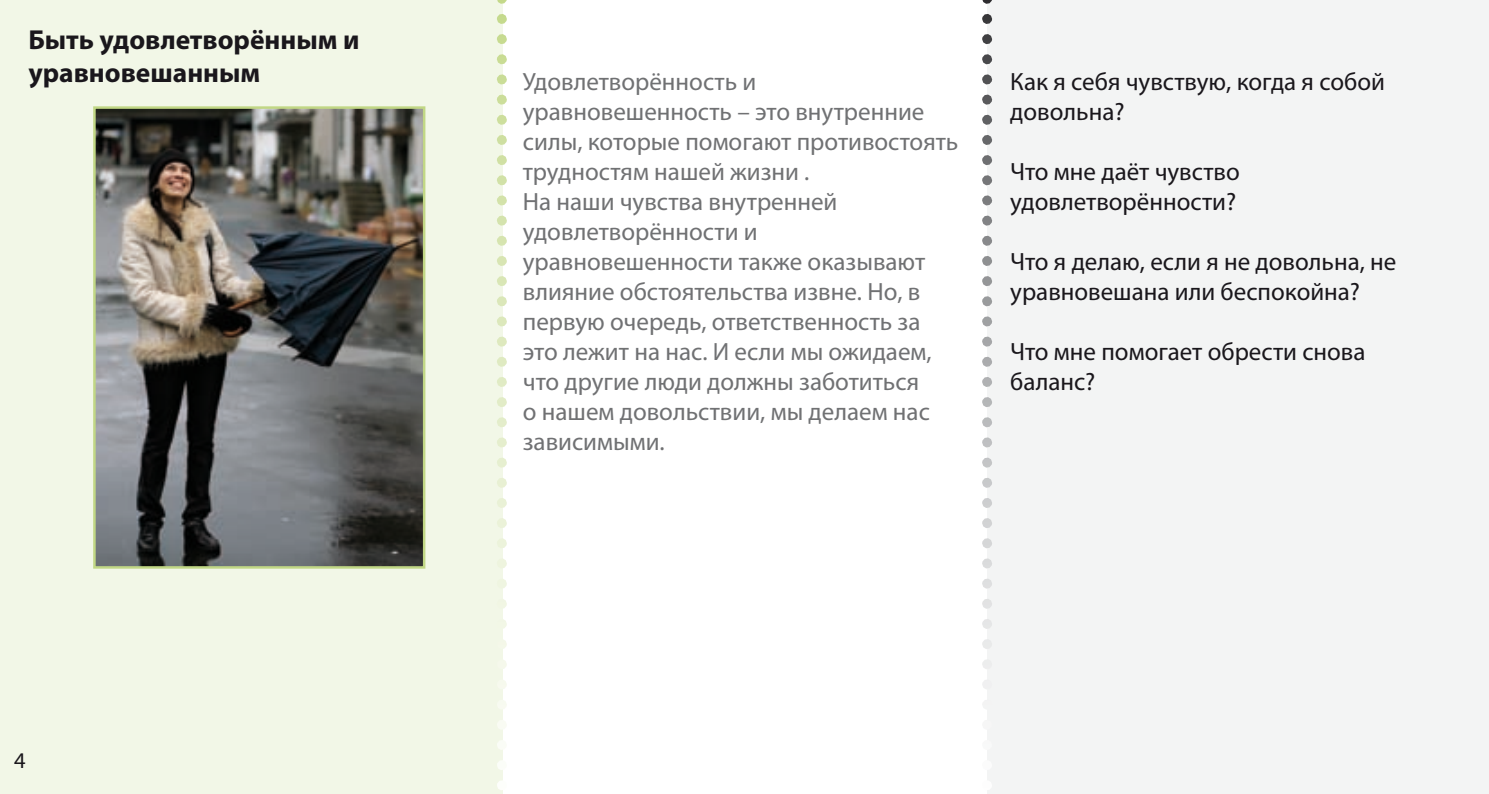
<style>
.page{position:relative;width:1489px;height:794px;background:#fff}
.page>*{position:absolute;margin:0;border:0;box-sizing:border-box;transform-origin:0 0}
.t1{font:700 27.5px/33px "Myriad Pro";color:#1a171c}
.t2{font:25px/30px "Myriad Pro";color:#707173}
.t3{font:25px/30px "Myriad Pro";color:#1a171c}
.t4{font:22.5px "Myriad Pro";color:#1a171c}
</style>
<div class="page">
<div style="left:0;top:0;width:503px;height:794px;background:#f2f7e7"></div>
<div style="left:987px;top:0;width:501px;height:794px;background:#f3f4f4"></div>
<svg style="left:497px;top:0;width:10px;height:790px"></svg>
<svg style="left:982px;top:0;width:10px;height:790px"></svg>
<img style="left:96px;top:109px;width:326px;height:456px">
<div style="left:93px;top:106px;width:332px;height:462px;border:2px solid #c1d785"></div>
<p class="t1" style="left:28px;top:24px;width:332px">Быть удовлетворённым и уравновешанным</p>
<p class="t4" style="left:14px;top:748px;width:13px">4</p>
<p class="t2" style="left:523px;top:67px;width:437px">Удовлетворённость и уравновешенность – это внутренние силы, которые помогают противостоять трудностям нашей жизни .<br>На наши чувства внутреннeй удовлетворённости и уравновешенности также оказывают влияние обстоятельства извне. Но, в первую очередь, ответственность за это лежит на нас. И если мы ожидаем, что другие люди должны заботиться<br>о нашем довольствии, мы делаем нас зависимыми.</p>
<p class="t3" style="left:1010px;top:67px;width:376px">Как я себя чувствую, когда я собой довольна?</p>
<p class="t3" style="left:1010px;top:157px;width:231px">Что мне даёт чувство удовлетворённости?</p>
<p class="t3" style="left:1010px;top:247px;width:387px">Что я делаю, если я не довольна, не уравновешана или беспокойна?</p>
<p class="t3" style="left:1010px;top:337px;width:356px">Что мне помогает обрести снова баланс?</p>
</div>
